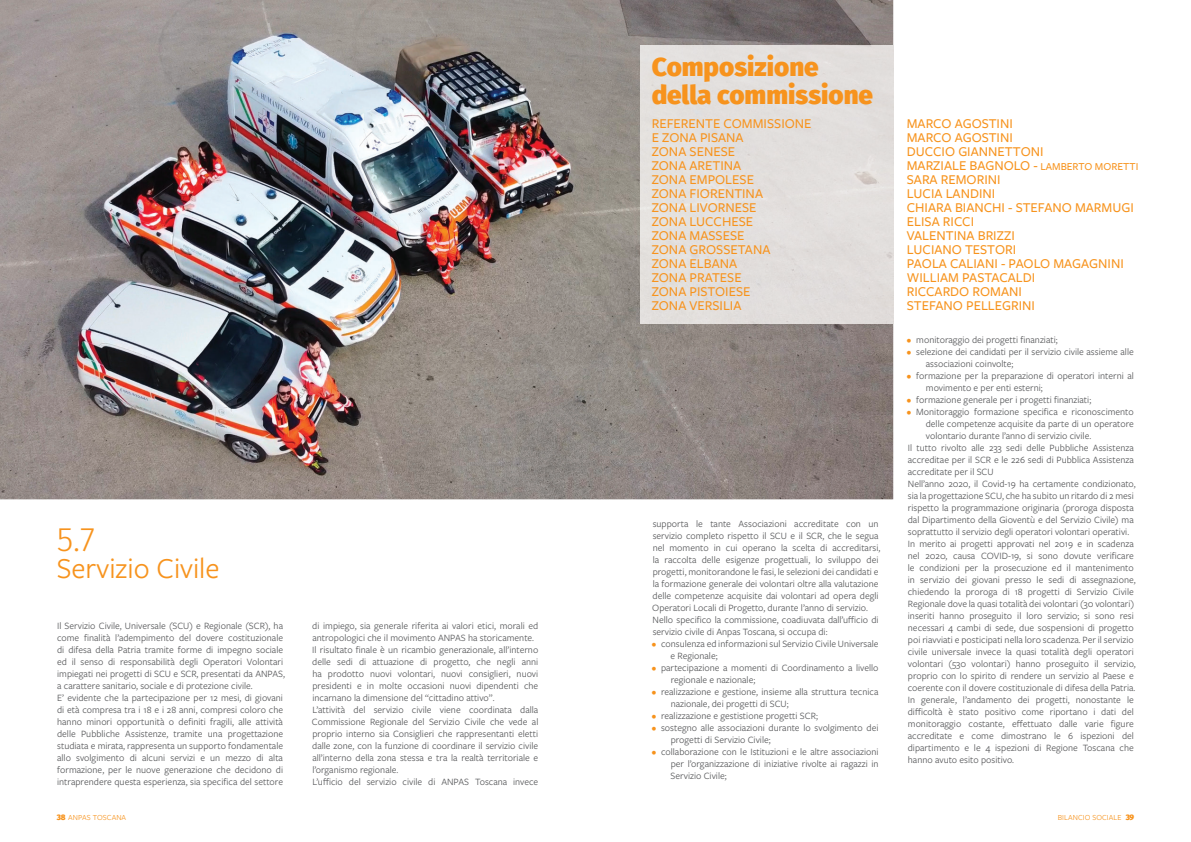
<style>
.page{position:relative;width:1191px;height:842px;background:#fff}
.page>*{position:absolute;margin:0;border:0;box-sizing:border-box;transform-origin:0 0}
.t1{font:300 34px "Fira Sans";color:#f7931d}
.t2{font:30px "Freight Sans Pro";color:#f7931d}
.t3{font:800 26px/28px "Fira Sans";color:#f7931d}
.t4{font:500 14px/14px "Freight Sans Pro";color:#f7931d}
.t5{font:10px/12px "Freight Sans Pro";color:#57585a}
.t6{font:8px "Freight Sans Pro";letter-spacing:.01em;color:#f7931d}
.s1{font-size:11px}
.s2{font-weight:700;color:#f7931d}
.s3{font-family:"Fira Sans";font-weight:800}
</style>
<div class="page">
<img style="left:0;top:0;width:893px;height:499px">
<div style="left:640px;top:45px;width:253px;height:278px;background:#e2dfdd"></div>
<h1 class="t1" style="left:57px;top:514px;width:40px">5.7</h1>
<h2 class="t2" style="left:57px;top:548px;width:164px">Servizio Civile</h2>
<p class="t5" style="left:57px;top:619px;width:229px">Il Servizio Civile, Universale (SCU) e Regionale (SCR), ha come finalità l’adempimento del dovere costituzionale di difesa della Patria tramite forme di impegno sociale ed il senso di responsabilità degli Operatori Volontari impiegati nei progetti di SCU e SCR, presentati da ANPAS, a carattere sanitario, sociale e di protezione civile.<br>E’ evidente che la partecipazione per 12 mesi, di giovani di età compresa tra i 18 e i 28 anni, compresi coloro che hanno minori opportunità o definiti fragili, alle attività delle Pubbliche Assistenze, tramite una progettazione studiata e mirata, rappresenta un supporto fondamentale allo svolgimento di alcuni servizi e un mezzo di alta formazione, per le nuove generazione che decidono di intraprendere questa esperienza, sia specifica del settore</p>
<p class="t5" style="left:312px;top:619px;width:228px">di impiego, sia generale riferita ai valori etici, morali ed antropologici che il movimento ANPAS ha storicamente.<br>Il risultato finale è un ricambio generazionale, all’interno delle sedi di attuazione di progetto, che negli anni ha prodotto nuovi volontari, nuovi consiglieri, nuovi presidenti e in molte occasioni nuovi dipendenti che incarnano la dimensione del “cittadino attivo”.<br>L’attività del servizio civile viene coordinata dalla Commissione Regionale del Servizio Civile che vede al proprio interno sia Consiglieri che rappresentanti eletti dalle zone, con la funzione di coordinare il servizio civile all’interno della zona stessa e tra la realtà territoriale e l’organismo regionale.<br>L’ufficio del servizio civile di ANPAS Toscana invece</p>
<h3 class="t3" style="left:651px;top:53px;width:223px">Composizione della commissione</h3>
<h3 class="t4" style="left:651px;top:116px;width:161px">REFERENTE COMMISSIONE<br>E ZONA PISANA<br>ZONA SENESE<br>ZONA ARETINA<br>ZONA EMPOLESE<br>ZONA FIORENTINA<br>ZONA LIVORNESE<br>ZONA LUCCHESE<br>ZONA MASSESE<br>ZONA GROSSETANA<br>ZONA ELBANA<br>ZONA PRATESE<br>ZONA PISTOIESE<br>ZONA VERSILIA</h3>
<p class="t4" style="left:907px;top:116px;width:233px">MARCO AGOSTINI<br>MARCO AGOSTINI<br>DUCCIO GIANNETTONI<br>MARZIALE BAGNOLO - <span class="s1">LAMBERTO MORETTI<br></span>SARA REMORINI<br>LUCIA LANDINI<br>CHIARA BIANCHI - STEFANO MARMUGI<br>ELISA RICCI<br>VALENTINA BRIZZI<br>LUCIANO TESTORI<br>PAOLA CALIANI - PAOLO MAGAGNINI<br>WILLIAM PASTACALDI<br>RICCARDO ROMANI<br>STEFANO PELLEGRINI</p>
<p class="t5" style="left:652px;top:517px;width:230px">supporta le tante Associazioni accreditate con un servizio completo rispetto il SCU e il SCR, che le segua nel momento in cui operano la scelta di accreditarsi, la raccolta delle esigenze progettuali, lo sviluppo dei progetti, monitorandone le fasi, le selezioni dei candidati e la formazione generale dei volontari oltre alla valutazione delle competenze acquisite dai volontari ad opera degli Operatori Locali di Progetto, durante l’anno di servizio.<br>Nello specifico la commissione, coadiuvata dall’ufficio di servizio civile di Anpas Toscana, si occupa di:</p>
<p class="t5" style="left:670px;top:637px;width:209px;text-indent:-19px"><span class="s2">•</span> consulenza ed informazioni sul Servizio Civile Universale e Regionale;</p>
<p class="t5" style="left:670px;top:661px;width:209px;text-indent:-19px"><span class="s2">•</span> partecipazione a momenti di Coordinamento a livello regionale e nazionale;</p>
<p class="t5" style="left:670px;top:685px;width:209px;text-indent:-19px"><span class="s2">•</span> realizzazione e gestione, insieme alla struttura tecnica nazionale, dei progetti di SCU;</p>
<p class="t5" style="left:651px;top:709px;width:168px"><span class="s2">•</span> realizzazione e gestistione progetti SCR;</p>
<p class="t5" style="left:670px;top:721px;width:209px;text-indent:-19px"><span class="s2">•</span> sostegno alle associazioni durante lo svolgimento dei progetti di Servizio Civile;</p>
<p class="t5" style="left:670px;top:745px;width:209px;text-align:justify;text-indent:-19px"><span class="s2">•</span> collaborazione con le Istituzioni e le altre associazioni per l’organizzazione di iniziative rivolte ai ragazzi in Servizio Civile;</p>
<p class="t5" style="left:907px;top:333px;width:152px"><span class="s2">•</span> monitoraggio dei progetti finanziati;</p>
<p class="t5" style="left:926px;top:345px;width:209px;text-indent:-19px"><span class="s2">•</span> selezione dei candidati per il servizio civile assieme alle associazioni coinvolte;</p>
<p class="t5" style="left:926px;top:369px;width:209px;text-indent:-19px"><span class="s2">•</span> formazione per la preparazione di operatori interni al movimento e per enti esterni;</p>
<p class="t5" style="left:907px;top:393px;width:186px"><span class="s2">•</span> formazione generale per i progetti finanziati;</p>
<p class="t5" style="left:907px;top:405px;width:228px"><span class="s2">•</span> Monitoraggio formazione specifica e riconoscimento</p>
<p class="t5" style="left:925px;top:417px;width:209px">delle competenze acquisite da parte di un operatore</p>
<p class="t5" style="left:926px;top:429px;width:167px">volontario durante l’anno di servizio civile.</p>
<p class="t5" style="left:907px;top:441px;width:227px">Il tutto rivolto alle 233 sedi delle Pubbliche Assistenza</p>
<p class="t5" style="left:908px;top:453px;width:227px">accreditae per il SCR e le 226 sedi di Pubblica Assistenza</p>
<p class="t5" style="left:908px;top:465px;width:87px">accreditate per il SCU</p>
<p class="t5" style="left:907px;top:477px;width:229px">Nell’anno 2020, il Covid-19 ha certamente condizionato,</p>
<p class="t5" style="left:908px;top:489px;width:227px">sia la progettazione SCU, che ha subito un ritardo di 2 mesi</p>
<p class="t5" style="left:908px;top:501px;width:227px">rispetto la programmazione originaria (proroga disposta</p>
<p class="t5" style="left:907px;top:513px;width:227px">dal Dipartimento della Gioventù e del Servizio Civile) ma</p>
<p class="t5" style="left:908px;top:525px;width:223px">soprattutto il servizio degli operatori volontari operativi.</p>
<p class="t5" style="left:907px;top:537px;width:227px">In merito ai progetti approvati nel 2019 e in scadenza</p>
<p class="t5" style="left:908px;top:549px;width:227px">nel 2020, causa COVID-19, si sono dovute verificare</p>
<p class="t5" style="left:908px;top:561px;width:227px">le condizioni per la prosecuzione ed il mantenimento</p>
<p class="t5" style="left:908px;top:573px;width:229px">in servizio dei giovani presso le sedi di assegnazione,</p>
<p class="t5" style="left:907px;top:585px;width:227px">chiedendo la proroga di 18 progetti di Servizio Civile</p>
<p class="t5" style="left:907px;top:597px;width:228px">Regionale dove la quasi totalità dei volontari (30 volontari)</p>
<p class="t5" style="left:908px;top:609px;width:227px">inseriti hanno proseguito il loro servizio; si sono resi</p>
<p class="t5" style="left:908px;top:621px;width:227px">necessari 4 cambi di sede, due sospensioni di progetto</p>
<p class="t5" style="left:908px;top:633px;width:227px">poi riavviati e posticipati nella loro scadenza. Per il servizio</p>
<p class="t5" style="left:907px;top:645px;width:227px">civile universale invece la quasi totalità degli operatori</p>
<p class="t5" style="left:908px;top:657px;width:229px">volontari (530 volontari) hanno proseguito il servizio,</p>
<p class="t5" style="left:908px;top:669px;width:227px">proprio con lo spirito di rendere un servizio al Paese e</p>
<p class="t5" style="left:907px;top:681px;width:229px">coerente con il dovere costituzionale di difesa della Patria.</p>
<p class="t5" style="left:907px;top:693px;width:227px">In generale, l’andamento dei progetti, nonostante le</p>
<p class="t5" style="left:907px;top:705px;width:228px">difficoltà è stato positivo come riportano i dati del</p>
<p class="t5" style="left:908px;top:717px;width:227px">monitoraggio costante, effettuato dalle varie figure</p>
<p class="t5" style="left:908px;top:729px;width:227px">accreditate e come dimostrano le 6 ispezioni del</p>
<p class="t5" style="left:907px;top:741px;width:227px">dipartimento e le 4 ispezioni di Regione Toscana che</p>
<p class="t5" style="left:908px;top:753px;width:108px">hanno avuto esito positivo.</p>
<p class="t6" style="left:57px;top:812px;width:71px"><span class="s3">38</span> ANPAS TOSCANA</p>
<p class="t6" style="left:1057px;top:812px;width:78px">BILANCIO SOCIALE <span class="s3">39</span></p>
</div>
